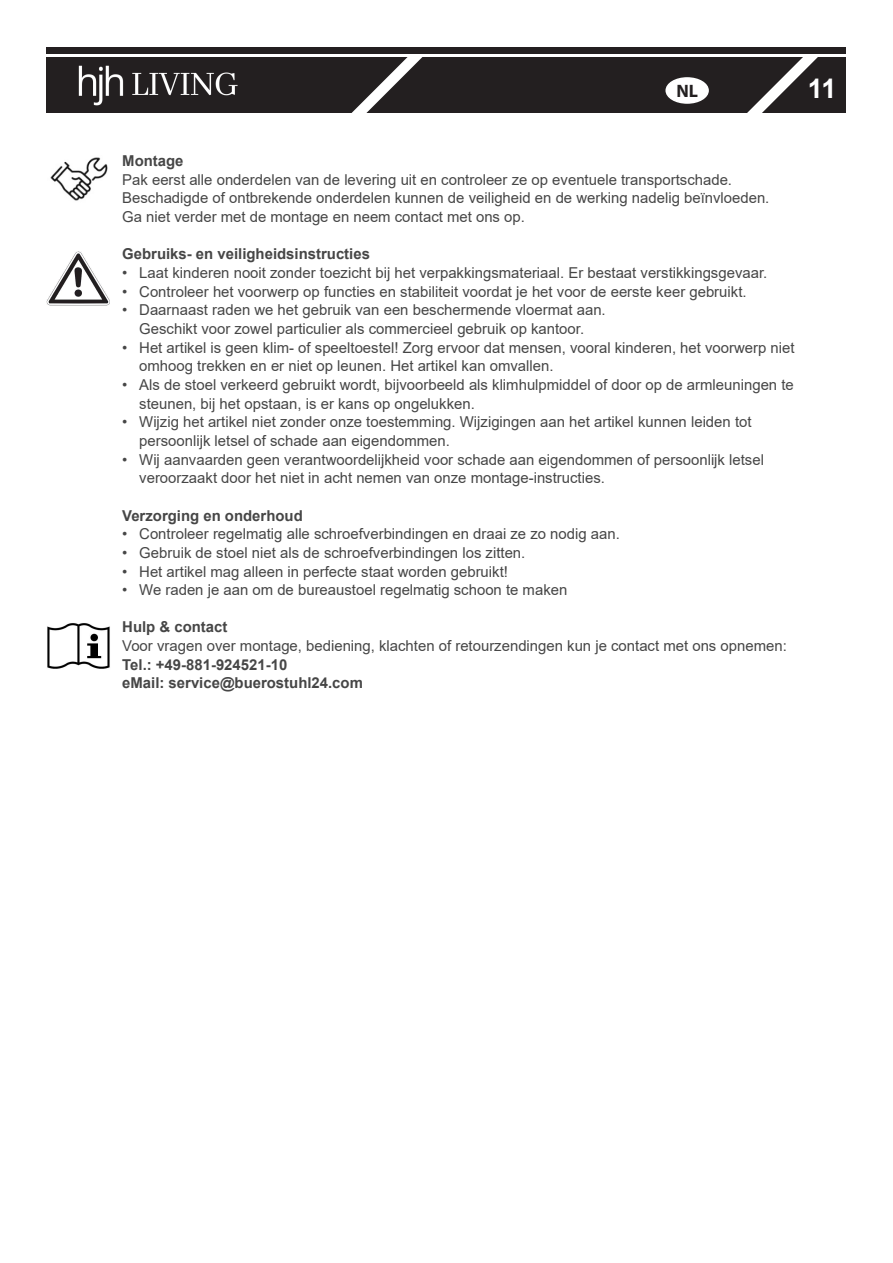
<style>
.page{position:relative;width:893px;height:1263px;background:#fff}
.page>*{position:absolute;margin:0;border:0;box-sizing:border-box;transform-origin:0 0}
.t1{font:700 27px "Arial";color:#fff}
.t2{font:700 18px "Myriad Pro";color:#231f20}
.Überschrift_2{font:15px "Arial";color:#464646}
.Überschrift_2-2{font:700 15px "Arial";color:#464646}
</style>
<div class="page">
<svg style="left:226px;top:47px;width:96px;height:11px"></svg>
<img style="left:47px;top:251px;width:63px;height:54px">
<img style="left:47px;top:623px;width:63px;height:46px">
<img style="left:50px;top:157px;width:58px;height:44px">
<div style="left:47px;top:58px;width:799px;height:55px;background:#231f20"></div>
<svg style="left:338px;top:47px;width:96px;height:66px"></svg>
<svg style="left:733px;top:47px;width:96px;height:66px"></svg>
<div style="left:47px;top:48px;width:799px;height:6px;background:#231f20"></div>
<div style="left:666px;top:78px;width:42px;height:25px;background:#fff;border-radius:50%"></div>
<div style="left:665px;top:77px;width:44px;height:27px;border:2px solid #fff;border-radius:50%"></div>
<img style="left:77px;top:54px;width:163px;height:52px">
<p class="t2" style="left:676px;top:79px;width:23px">NL</p>
<p class="t1" style="left:808px;top:69px;width:30px">11</p>
<p class="Überschrift_2-2" style="left:122px;top:150px;width:63px">Montage</p>
<p class="Überschrift_2" style="left:122px;top:169px;width:611px">Pak eerst alle onderdelen van de levering uit en controleer ze op eventuele transportschade.</p>
<p class="Überschrift_2" style="left:122px;top:188px;width:649px">Beschadigde of ontbrekende onderdelen kunnen de veiligheid en de werking nadelig beïnvloeden.</p>
<p class="Überschrift_2" style="left:122px;top:206px;width:404px">Ga niet verder met de montage en neem contact met ons op.</p>
<p class="Überschrift_2-2" style="left:122px;top:244px;width:249px">Gebruiks- en veiligheidsinstructies</p>
<p class="Überschrift_2" style="left:122px;top:262px;width:647px">• Laat kinderen nooit zonder toezicht bij het verpakkingsmateriaal. Er bestaat verstikkingsgevaar.</p>
<p class="Überschrift_2" style="left:122px;top:281px;width:626px">• Controleer het voorwerp op functies en stabiliteit voordat je het voor de eerste keer gebruikt.</p>
<p class="Überschrift_2" style="left:122px;top:300px;width:485px">• Daarnaast raden we het gebruik van een beschermende vloermat aan.</p>
<p class="Überschrift_2" style="left:139px;top:318px;width:446px">Geschikt voor zowel particulier als commercieel gebruik op kantoor.</p>
<p class="Überschrift_2" style="left:122px;top:337px;width:674px">• Het artikel is geen klim- of speeltoestel! Zorg ervoor dat mensen, vooral kinderen, het voorwerp niet</p>
<p class="Überschrift_2" style="left:139px;top:356px;width:416px">omhoog trekken en er niet op leunen. Het artikel kan omvallen.</p>
<p class="Überschrift_2" style="left:122px;top:374px;width:673px">• Als de stoel verkeerd gebruikt wordt, bijvoorbeeld als klimhulpmiddel of door op de armleuningen te</p>
<p class="Überschrift_2" style="left:139px;top:393px;width:337px">steunen, bij het opstaan, is er kans op ongelukken.</p>
<p class="Überschrift_2" style="left:122px;top:412px;width:631px">• Wijzig het artikel niet zonder onze toestemming. Wijzigingen aan het artikel kunnen leiden tot</p>
<p class="Überschrift_2" style="left:139px;top:430px;width:312px">persoonlijk letsel of schade aan eigendommen.</p>
<p class="Überschrift_2" style="left:122px;top:449px;width:643px">• Wij aanvaarden geen verantwoordelijkheid voor schade aan eigendommen of persoonlijk letsel</p>
<p class="Überschrift_2" style="left:139px;top:468px;width:467px">veroorzaakt door het niet in acht nemen van onze montage-instructies.</p>
<p class="Überschrift_2-2" style="left:122px;top:505px;width:182px">Verzorging en onderhoud</p>
<p class="Überschrift_2" style="left:122px;top:524px;width:499px">• Controleer regelmatig alle schroefverbindingen en draai ze zo nodig aan.</p>
<p class="Überschrift_2" style="left:122px;top:542px;width:405px">• Gebruik de stoel niet als de schroefverbindingen los zitten.</p>
<p class="Überschrift_2" style="left:122px;top:561px;width:387px">• Het artikel mag alleen in perfecte staat worden gebruikt!</p>
<p class="Überschrift_2" style="left:122px;top:579px;width:447px">• We raden je aan om de bureaustoel regelmatig schoon te maken</p>
<p class="Überschrift_2-2" style="left:122px;top:617px;width:107px">Hulp &amp; contact</p>
<p class="Überschrift_2" style="left:122px;top:635px;width:666px">Voor vragen over montage, bediening, klachten of retourzendingen kun je contact met ons opnemen:</p>
<p class="Überschrift_2-2" style="left:122px;top:654px;width:167px">Tel.: +49-881-924521-10</p>
<p class="Überschrift_2-2" style="left:122px;top:672px;width:242px">eMail: service@buerostuhl24.com</p>
</div>
